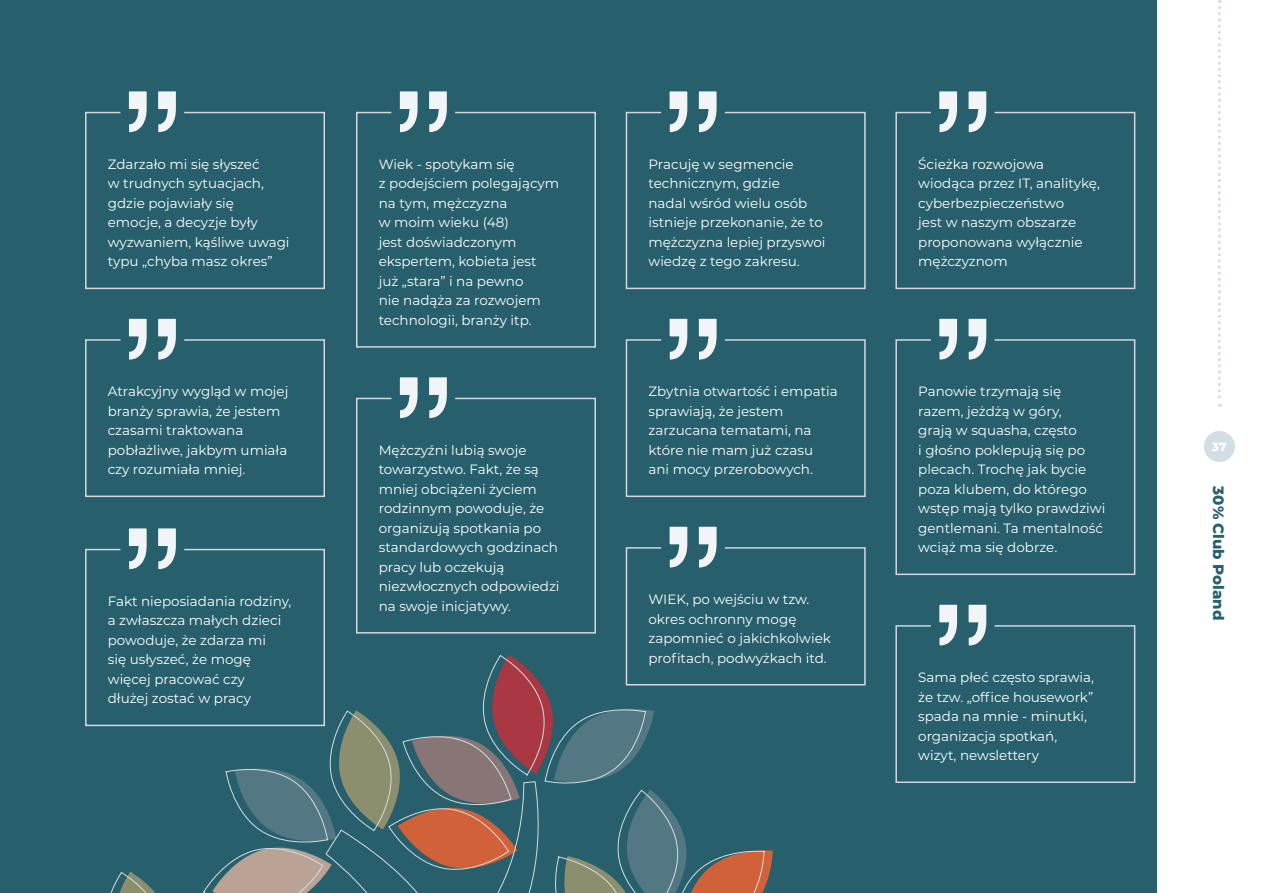
<style>
.page{position:relative;width:1263px;height:893px;background:#fff}
.page>*{position:absolute;margin:0;border:0;box-sizing:border-box;transform-origin:0 0}
.t1{font:800 15px "Montserrat";color:#275f6c}
.t2{font:13.5px/19.5px "Montserrat";color:#fff}
.t3{font:800 12px "Montserrat";color:#fff}
</style>
<div class="page">
<div style="left:0;top:0;width:1157px;height:893px;background:#275f6c"></div>
<div style="left:85px;top:549px;width:240px;height:177px;border:2px solid #d2d8dd"></div>
<svg style="left:116px;top:497px;width:72px;height:73px"></svg>
<div style="left:626px;top:339px;width:240px;height:158px;border:2px solid #d2d8dd"></div>
<svg style="left:657px;top:289px;width:72px;height:71px"></svg>
<div style="left:626px;top:547px;width:240px;height:138px;border:2px solid #d2d8dd"></div>
<svg style="left:657px;top:494px;width:72px;height:74px"></svg>
<div style="left:356px;top:398px;width:240px;height:236px;border:2px solid #d2d8dd"></div>
<svg style="left:387px;top:377px;width:72px;height:42px"></svg>
<div style="left:626px;top:112px;width:240px;height:177px;border:2px solid #d2d8dd"></div>
<svg style="left:657px;top:91px;width:72px;height:42px"></svg>
<div style="left:356px;top:112px;width:240px;height:236px;border:2px solid #d2d8dd"></div>
<svg style="left:387px;top:91px;width:72px;height:42px"></svg>
<div style="left:895px;top:112px;width:240px;height:177px;border:2px solid #d2d8dd"></div>
<svg style="left:927px;top:91px;width:72px;height:42px"></svg>
<div style="left:895px;top:339px;width:240px;height:236px;border:2px solid #d2d8dd"></div>
<svg style="left:927px;top:318px;width:72px;height:42px"></svg>
<div style="left:85px;top:339px;width:240px;height:158px;border:2px solid #d2d8dd"></div>
<svg style="left:116px;top:289px;width:72px;height:71px"></svg>
<div style="left:85px;top:112px;width:240px;height:177px;border:2px solid #d2d8dd"></div>
<svg style="left:116px;top:91px;width:72px;height:42px"></svg>
<div style="left:895px;top:625px;width:240px;height:158px;border:2px solid #d2d8dd"></div>
<svg style="left:927px;top:604px;width:72px;height:42px"></svg>
<svg style="left:110px;top:872px;width:46px;height:21px"></svg>
<svg style="left:203px;top:654px;width:570px;height:239px"></svg>
<div style="left:1204px;top:431px;width:31px;height:31px;background:#d2dee1;border-radius:50%"></div>
<svg style="left:1218px;top:0;width:3px;height:407px"></svg>
<p class="t2" style="left:108px;top:154px;width:183px">Zdarzało mi się słyszeć<br>w trudnych sytuacjach, gdzie pojawiały się emocje, a decyzje były wyzwaniem, kąśliwe uwagi typu „chyba masz okres”</p>
<p class="t2" style="left:108px;top:381px;width:182px">Atrakcyjny wygląd w mojej branży sprawia, że jestem czasami traktowana pobłażliwe, jakbym umiała czy rozumiała mniej.</p>
<p class="t2" style="left:108px;top:591px;width:185px">Fakt nieposiadania rodziny, a zwłaszcza małych dzieci powoduje, że zdarza mi<br>się usłyszeć, że mogę więcej pracować czy<br>dłużej zostać w pracy</p>
<p class="t2" style="left:379px;top:154px;width:182px">Wiek - spotykam się<br>z podejściem polegającym na tym, mężczyzna<br>w moim wieku (48)<br>jest doświadczonym ekspertem, kobieta jest już „stara” i na pewno<br>nie nadąża za rozwojem technologii, branży itp.</p>
<p class="t2" style="left:918px;top:154px;width:183px">Ścieżka rozwojowa wiodąca przez IT, analitykę, cyberbezpieczeństwo<br>jest w naszym obszarze proponowana wyłącznie mężczyznom</p>
<p class="t2" style="left:648px;top:154px;width:178px">Pracuję w segmencie technicznym, gdzie<br>nadal wśród wielu osób istnieje przekonanie, że to mężczyzna lepiej przyswoi wiedzę z tego zakresu.</p>
<p class="t2" style="left:379px;top:440px;width:182px">Mężczyźni lubią swoje towarzystwo. Fakt, że są mniej obciążeni życiem rodzinnym powoduje, że organizują spotkania po standardowych godzinach pracy lub oczekują niezwłocznych odpowiedzi na swoje inicjatywy.</p>
<p class="t2" style="left:648px;top:381px;width:191px">Zbytnia otwartość i empatia sprawiają, że jestem zarzucana tematami, na które nie mam już czasu<br>ani mocy przerobowych.</p>
<p class="t2" style="left:648px;top:589px;width:184px">WIEK, po wejściu w tzw. okres ochronny mogę zapomnieć o jakichkolwiek profitach, podwyżkach itd.</p>
<p class="t2" style="left:918px;top:381px;width:189px">Panowie trzymają się razem, jeżdżą w góry,<br>grają w squasha, często<br>i głośno poklepują się po plecach. Trochę jak bycie poza klubem, do którego wstęp mają tylko prawdziwi gentlemani. Ta mentalność wciąż ma się dobrze.</p>
<p class="t2" style="left:918px;top:667px;width:177px">Sama płeć często sprawia, że tzw. „office housework” spada na mnie - minutki, organizacja spotkań, wizyt, newslettery</p>
<p class="t3" style="left:1212px;top:438px;width:16px">37</p>
<p class="t1" style="left:1229px;top:486px;width:136px;rotate:90deg">30% Club Poland</p>
</div>
